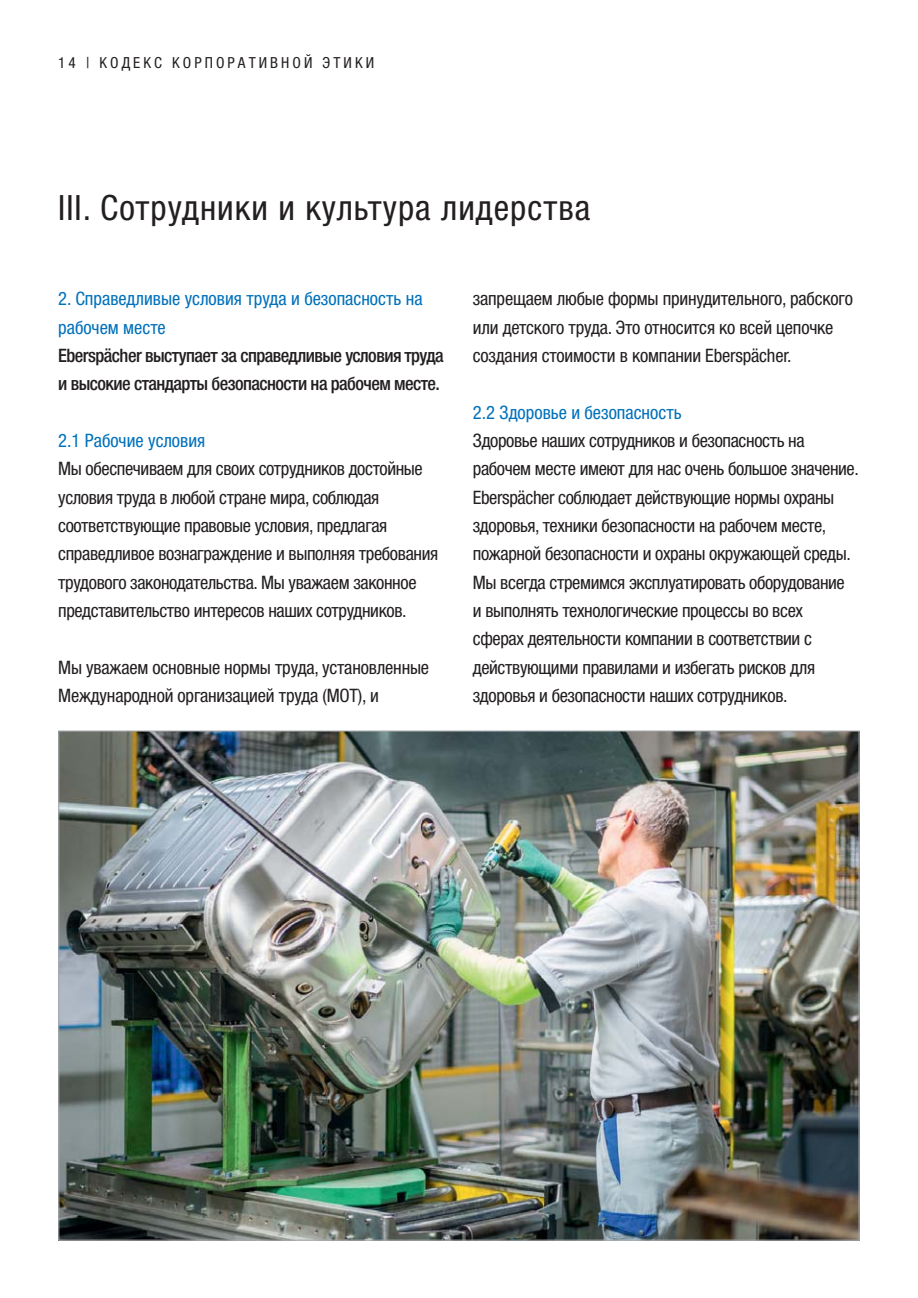
<style>
.page{position:relative;width:918px;height:1298px;background:#fff}
.page>*{position:absolute;margin:0;border:0;box-sizing:border-box;transform-origin:0 0}
.t1{font:condensed 34.8px "Helvetica Neue LTW1 G";letter-spacing:.03em;color:#231f20}
.t2{font:condensed 18.6px/28.4px "Helvetica Neue LTW1 G";letter-spacing:-.02em;color:#231f20}
.t3{font:condensed 18.6px/28.4px "Helvetica Neue LTW1 G";color:#0071bc}
.t4{font:500 condensed 18.6px/28.4px "Helvetica Neue LTW1 G";letter-spacing:-.03em;color:#231f20}
.t5{font:condensed 15.2px "Helvetica Neue LTW1 G";letter-spacing:.2em;color:#231f20}
</style>
<div class="page">
<img style="left:60px;top:732px;width:798px;height:507px">
<p class="t5" style="left:58px;top:53px;width:317px">14 | КОДЕКС КОРПОРАТИВНОЙ ЭТИКИ</p>
<h1 class="t1" style="left:58px;top:188px;width:534px">III. Сотрудники и культура лидерства</h1>
<p class="t3" style="left:58px;top:285px;width:366px">2. Справедливые условия труда и безопасность на рабочем месте</p>
<p class="t4" style="left:58px;top:341px;width:387px">Eberspächer выступает за справедливые условия труда и высокие стандарты безопасности на рабочем месте.</p>
<p class="t3" style="left:58px;top:426px;width:149px">2.1 Рабочие условия</p>
<p class="t2" style="left:58px;top:455px;width:382px">Мы обеспечиваем для своих сотрудников достойные условия труда в любой стране мира, соблюдая соответствующие правовые условия, предлагая справедливое вознаграждение и выполняя требования трудового законодательства. Мы уважаем законное представительство интересов наших сотрудников.</p>
<p class="t2" style="left:58px;top:653px;width:372px">Мы уважаем основные нормы труда, установленные<br>Международной организацией труда (МОТ), и</p>
<p class="t2" style="left:473px;top:285px;width:382px">запрещаем любые формы принудительного, рабского или детского труда. Это относится ко всей цепочке создания стоимости в компании Eberspächer.</p>
<p class="t3" style="left:473px;top:398px;width:210px">2.2 Здоровье и безопасность</p>
<p class="t2" style="left:473px;top:426px;width:388px">Здоровье наших сотрудников и безопасность на рабочем месте имеют для нас очень большое значение.<br>Eberspächer соблюдает действующие нормы охраны здоровья, техники безопасности на рабочем месте, пожарной безопасности и охраны окружающей среды.<br>Мы всегда стремимся эксплуатировать оборудование<br>и выполнять технологические процессы во всех<br>сферах деятельности компании в соответствии с действующими правилами и избегать рисков для здоровья и безопасности наших сотрудников.</p>
</div>
